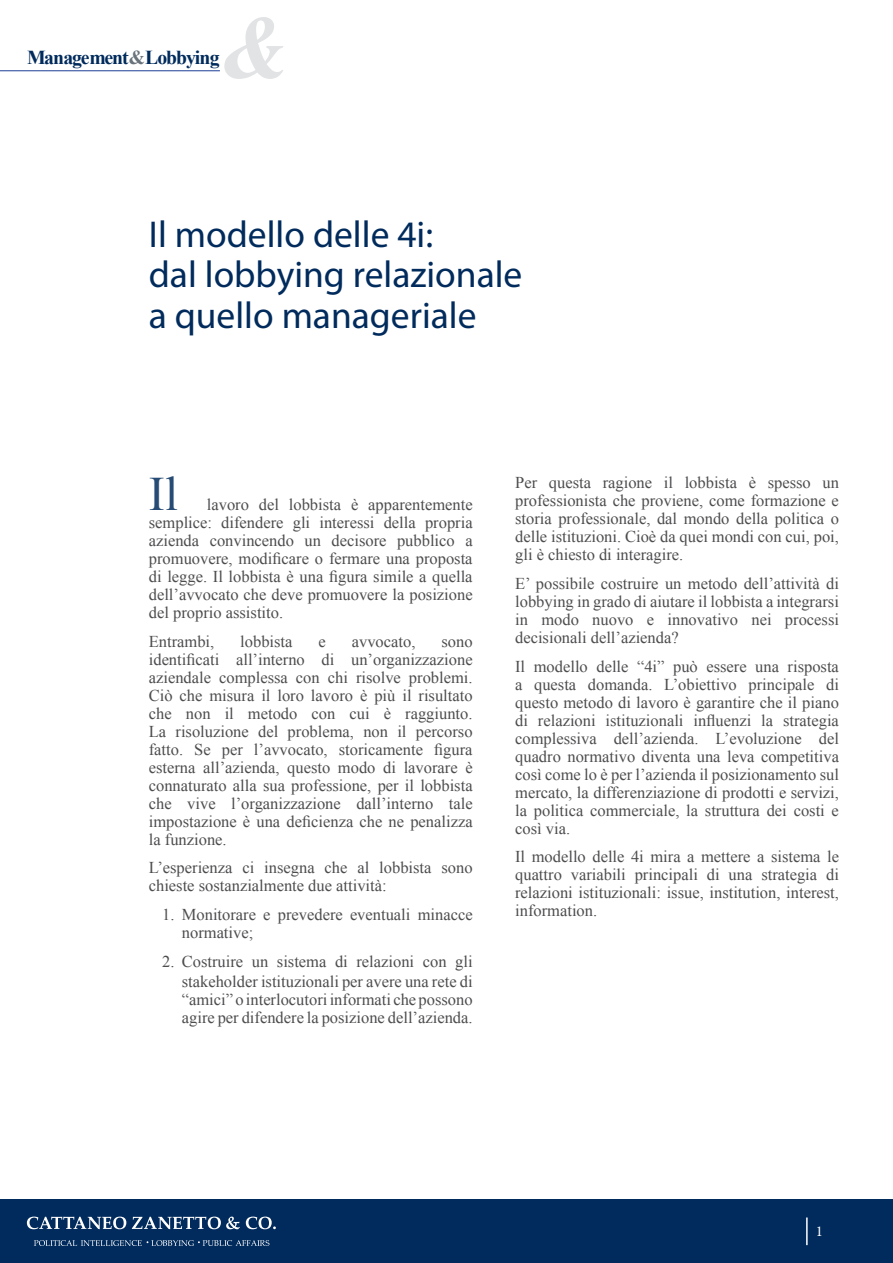
<style>
.page{position:relative;width:893px;height:1263px;background:#fff}
.page>*{position:absolute;margin:0;border:0;box-sizing:border-box;transform-origin:0 0}
.t1{font:48px "Times New Roman";color:#264b74}
.t2{font:37.5px/40.5px "Myriad Pro";color:#002b5c}
.t3{font:700 19.8px "Times New Roman";letter-spacing:-.05em;color:#002b5c}
.t4{font:16.5px/18px "Times New Roman";color:#4d4d4f;text-align:justify}
.t5{font:15px "Minion Pro";color:#fff}
.s1{color:#6a737b}
</style>
<div class="page">
<svg style="left:224px;top:17px;width:59px;height:62px"></svg>
<hr style="left:0;top:71px;width:220px;height:1px;background:#1c3e94">
<div style="left:0;top:1199px;width:893px;height:64px;background:#002b5c"></div>
<hr style="left:806px;top:1217px;width:2px;height:28px;background:#fff">
<svg style="left:27px;top:1216px;width:99px;height:13px"></svg>
<svg style="left:132px;top:1216px;width:108px;height:13px"></svg>
<svg style="left:246px;top:1216px;width:30px;height:13px"></svg>
<svg style="left:34px;top:1240px;width:235px;height:6px"></svg>
<p class="t3" style="left:27px;top:43px;width:194px">Management<span class="s1">&amp;</span>Lobbying</p>
<h2 class="t2" style="left:149px;top:215px;width:375px">Il modello delle 4i:<br>dal lobbying relazionale a quello manageriale</h2>
<h1 class="t1" style="left:149px;top:461px;width:31px">Il</h1>
<p class="t4" style="left:149px;top:495px;width:325px;text-indent:58px">lavoro del lobbista è apparentemente semplice: difendere gli interessi della propria azienda convincendo un decisore pubblico a promuovere, modificare o fermare una proposta di legge. Il lobbista è una figura simile a quella dell’avvocato che deve promuovere la posizione del proprio assistito.</p>
<p class="t4" style="left:149px;top:632px;width:67px">Entrambi,</p>
<p class="t4" style="left:240px;top:632px;width:54px">lobbista</p>
<p class="t4" style="left:319px;top:632px;width:9px">e</p>
<p class="t4" style="left:352px;top:632px;width:65px">avvocato,</p>
<p class="t4" style="left:149px;top:632px;width:325px;text-indent:293px">sono identificati all’interno di un’organizzazione aziendale complessa con chi risolve problemi.<br>Ciò che misura il loro lavoro è più il risultato che non il metodo con cui è raggiunto.<br>La risoluzione del problema, non il percorso fatto. Se per l’avvocato, storicamente figura esterna all’azienda, questo modo di lavorare è connaturato alla sua professione, per il lobbista che vive l’organizzazione dall’interno tale impostazione è una deficienza che ne penalizza la funzione.</p>
<p class="t4" style="left:149px;top:859px;width:325px">L’esperienza ci insegna che al lobbista sono chieste sostanzialmente due attività:</p>
<p class="t4" style="left:182px;top:905px;width:292px;text-indent:-20px">1. Monitorare e prevedere eventuali minacce normative;</p>
<p class="t4" style="left:162px;top:951px;width:312px;line-height:19.8px;text-align:right">2. Costruire un sistema di relazioni con gli stakeholder istituzionali per avere una rete di</p>
<p class="t4" style="left:182px;top:990px;width:292px">“amici” o interlocutori informati che possono agire per difendere la posizione dell’azienda.</p>
<p class="t4" style="left:515px;top:473px;width:325px">Per questa ragione il lobbista è spesso un professionista che proviene, come formazione e storia professionale, dal mondo della politica o delle istituzioni. Cioè da quei mondi con cui, poi, gli è chiesto di interagire.</p>
<p class="t4" style="left:515px;top:574px;width:325px">E’ possibile costruire un metodo dell’attività di lobbying in grado di aiutare il lobbista a integrarsi in modo nuovo e innovativo nei processi decisionali dell’azienda?</p>
<p class="t4" style="left:515px;top:657px;width:325px">Il modello delle “4i” può essere una risposta a questa domanda. L’obiettivo principale di questo metodo di lavoro è garantire che il piano di relazioni istituzionali influenzi la strategia complessiva dell’azienda. L’evoluzione del quadro normativo diventa una leva competitiva così come lo è per l’azienda il posizionamento sul mercato, la differenziazione di prodotti e servizi, la politica commerciale, la struttura dei costi e così via.</p>
<p class="t4" style="left:515px;top:847px;width:325px">Il modello delle 4i mira a mettere a sistema le quattro variabili principali di una strategia di relazioni istituzionali: issue, institution, interest, information.</p>
<p class="t5" style="left:816px;top:1222px;width:9px">1</p>
</div>
